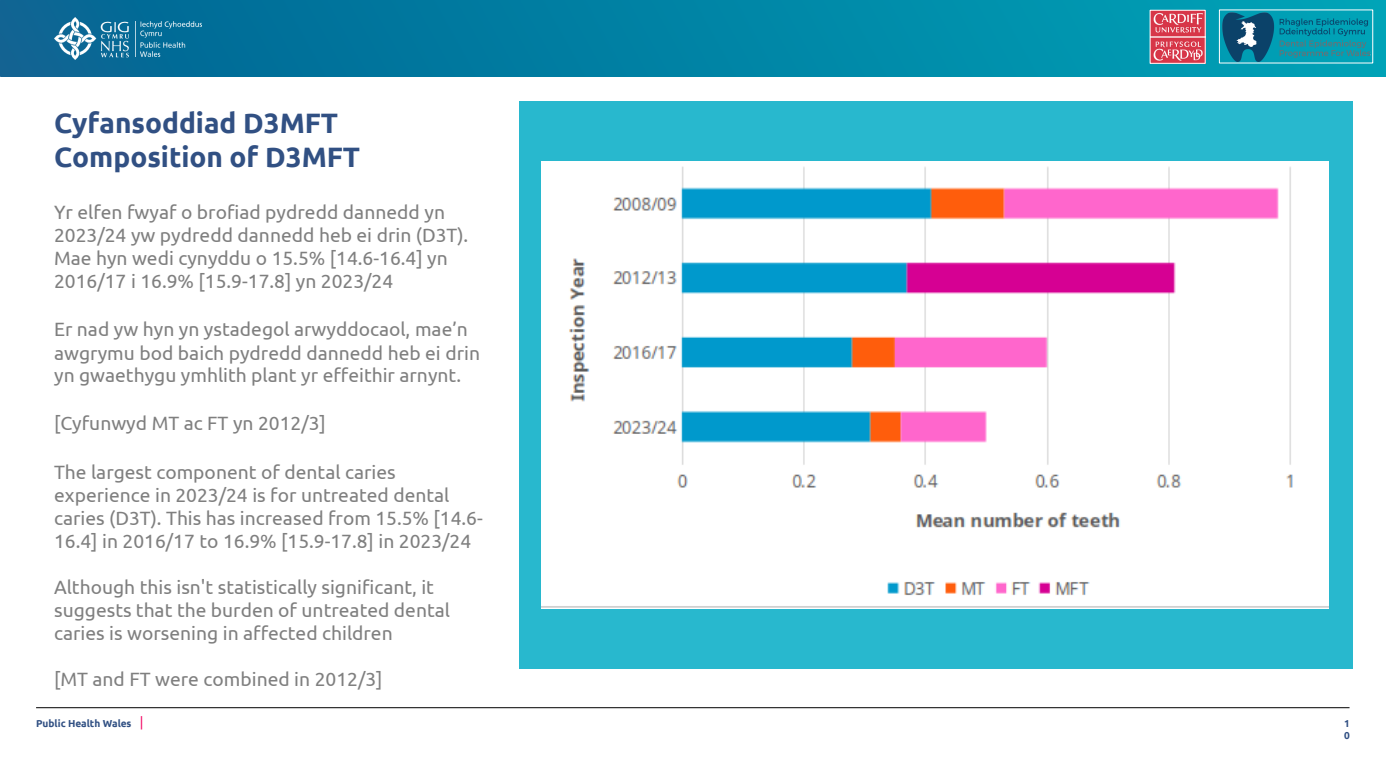
<style>
.page{position:relative;width:1386px;height:780px;background:#fff}
.page>*{position:absolute;margin:0;border:0;box-sizing:border-box;transform-origin:0 0}
.t1{font:700 28px/34.4px "Ubuntu";color:#315083}
.t2{font:19.25px/22.9px "Ubuntu";color:#7f7f7f}
.t3{font:700 10.06px/11.7px "Ubuntu";color:#315083}
</style>
<div class="page">
<hr style="left:36px;top:707px;width:1313px;height:1px;background:#000">
<svg style="left:141px;top:716px;width:1px;height:13px"></svg>
<img style="left:0;top:0;width:1385px;height:76px">
<img style="left:54px;top:17px;width:75px;height:42px">
<img style="left:135px;top:22px;width:67px;height:35px">
<div style="left:519px;top:101px;width:833px;height:567px;background:#28b8ce"></div>
<img style="left:1221px;top:12px;width:149px;height:49px">
<img style="left:1151px;top:12px;width:51px;height:49px">
<img style="left:541px;top:161px;width:787px;height:447px">
<h2 class="t1" style="left:54px;top:105px;width:307px">Cyfansoddiad D3MFT<br>Composition of D3MFT</h2>
<p class="t2" style="left:54px;top:200px;width:416px">Yr elfen fwyaf o brofiad pydredd dannedd yn 2023/24 yw pydredd dannedd heb ei drin (D3T).<br>Mae hyn wedi cynyddu o 15.5% [14.6-16.4] yn 2016/17 i 16.9% [15.9-17.8] yn 2023/24</p>
<p class="t2" style="left:54px;top:317px;width:427px">Er nad yw hyn yn ystadegol arwyddocaol, mae’n awgrymu bod baich pydredd dannedd heb ei drin yn gwaethygu ymhlith plant yr effeithir arnynt.</p>
<p class="t2" style="left:54px;top:411px;width:273px">[Cyfunwyd MT ac FT yn 2012/3]</p>
<p class="t2" style="left:54px;top:459px;width:430px">The largest component of dental caries experience in 2023/24 is for untreated dental caries (D3T). This has increased from 15.5% [14.6- 16.4] in 2016/17 to 16.9% [15.9-17.8] in 2023/24</p>
<p class="t2" style="left:54px;top:575px;width:397px">Although this isn't statistically significant, it suggests that the burden of untreated dental caries is worsening in affected children</p>
<p class="t2" style="left:54px;top:667px;width:330px">[MT and FT were combined in 2012/3]</p>
<p class="t3" style="left:36px;top:716px;width:97px">Public Health Wales</p>
<p class="t3" style="left:1343px;top:717px;width:7px">1<br>0</p>
</div>
